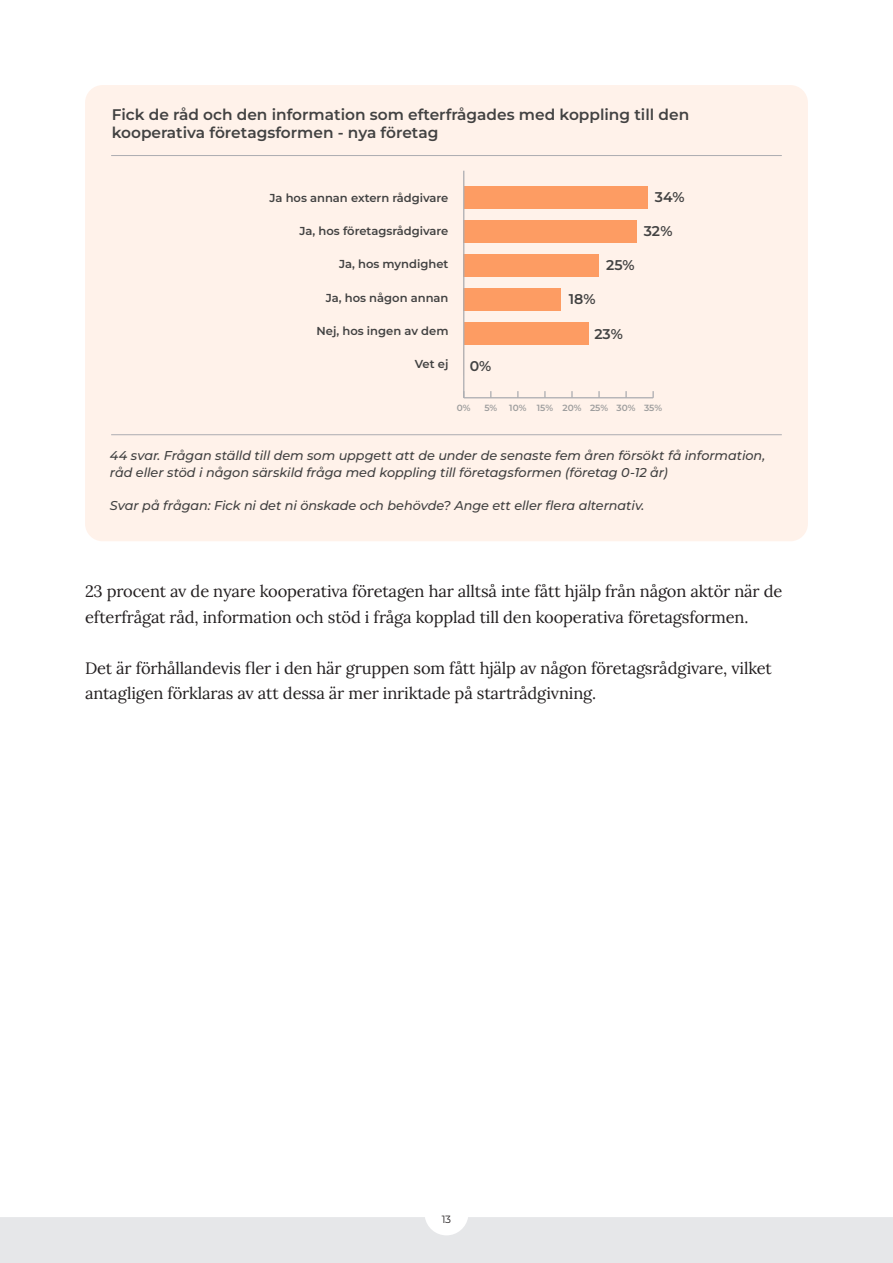
<style>
.page{position:relative;width:893px;height:1263px;background:#fff}
.page>*{position:absolute;margin:0;border:0;box-sizing:border-box;transform-origin:0 0}
.t1{font:16.5px/25.5px "Lora";letter-spacing:-.01em;color:#231f20}
.t2{font:600 15.45px/18.5px "Montserrat";color:#424242}
.t3{font:600 14.1px "Montserrat";color:#424242}
.t4{font:italic 500 12.75px/16.6px "Montserrat";letter-spacing:-.005em;color:#424242}
.t5{font:600 11.55px "Montserrat";color:#424242}
.t6{font:10.5px "Montserrat Alternates";color:#231f20}
.t7{font:600 9px "Montserrat";color:#9e9e9e}
</style>
<div class="page">
<div style="left:0;top:1217px;width:893px;height:46px;background:#e6e7e9"></div>
<div style="left:85px;top:85px;width:723px;height:456px;background:#fff2ea;border-radius:18px"></div>
<hr style="left:111px;top:155px;width:671px;height:1px;background:#acadb1">
<hr style="left:111px;top:434px;width:671px;height:1px;background:#acadb1">
<hr style="left:464px;top:397px;width:189px;height:1px;background:#acadb1">
<svg style="left:544px;top:391px;width:2px;height:6px"></svg>
<svg style="left:571px;top:391px;width:2px;height:6px"></svg>
<svg style="left:598px;top:391px;width:2px;height:6px"></svg>
<svg style="left:625px;top:391px;width:2px;height:6px"></svg>
<svg style="left:652px;top:391px;width:2px;height:7px"></svg>
<div style="left:464px;top:323px;width:124px;height:22px;background:#fd9c63"></div>
<div style="left:464px;top:289px;width:97px;height:22px;background:#fd9c63"></div>
<div style="left:464px;top:255px;width:135px;height:22px;background:#fd9c63"></div>
<div style="left:464px;top:221px;width:173px;height:22px;background:#fd9c63"></div>
<div style="left:464px;top:187px;width:184px;height:22px;background:#fd9c63"></div>
<hr style="left:463px;top:171px;width:1px;height:227px;background:#acadb1">
<p class="t2" style="left:112px;top:105px;width:579px">Fick de råd och den information som efterfrågades med koppling till den kooperativa företagsformen - nya företag</p>
<p class="t5" style="left:269px;top:190px;width:181px">Ja hos annan extern rådgivare</p>
<p class="t5" style="left:299px;top:223px;width:151px">Ja, hos företagsrådgivare</p>
<p class="t5" style="left:339px;top:256px;width:111px">Ja, hos myndighet</p>
<p class="t5" style="left:326px;top:289px;width:124px">Ja, hos någon annan</p>
<p class="t5" style="left:316px;top:322px;width:133px">Nej, hos ingen av dem</p>
<p class="t5" style="left:415px;top:356px;width:35px">Vet ej</p>
<p class="t3" style="left:470px;top:356px;width:23px">0%</p>
<p class="t3" style="left:606px;top:255px;width:30px">25%</p>
<p class="t3" style="left:569px;top:289px;width:28px">18%</p>
<p class="t3" style="left:594px;top:324px;width:30px">23%</p>
<p class="t3" style="left:655px;top:187px;width:31px">34%</p>
<p class="t3" style="left:644px;top:221px;width:30px">32%</p>
<p class="t7" style="left:457px;top:402px;width:15px">0%</p>
<p class="t7" style="left:484px;top:402px;width:14px">5%</p>
<p class="t7" style="left:509px;top:402px;width:154px">10% 15% 20% 25% 30% 35%</p>
<p class="t4" style="left:110px;top:447px;width:657px">44 svar. Frågan ställd till dem som uppgett att de under de senaste fem åren försökt få information, råd eller stöd i någon särskild fråga med koppling till företagsformen (företag 0-12 år)</p>
<p class="t4" style="left:110px;top:497px;width:536px">Svar på frågan: Fick ni det ni önskade och behövde? Ange ett eller flera alternativ.</p>
<p class="t1" style="left:85px;top:577px;width:699px">23 procent av de nyare kooperativa företagen har alltså inte fått hjälp från någon aktör när de efterfrågat råd, information och stöd i fråga kopplad till den kooperativa företagsformen.</p>
<p class="t1" style="left:85px;top:654px;width:688px">Det är förhållandevis fler i den här gruppen som fått hjälp av någon företagsrådgivare, vilket antagligen förklaras av att dessa är mer inriktade på startrådgivning.</p>
<p class="t6" style="left:442px;top:1212px;width:11px">13</p>
</div>
